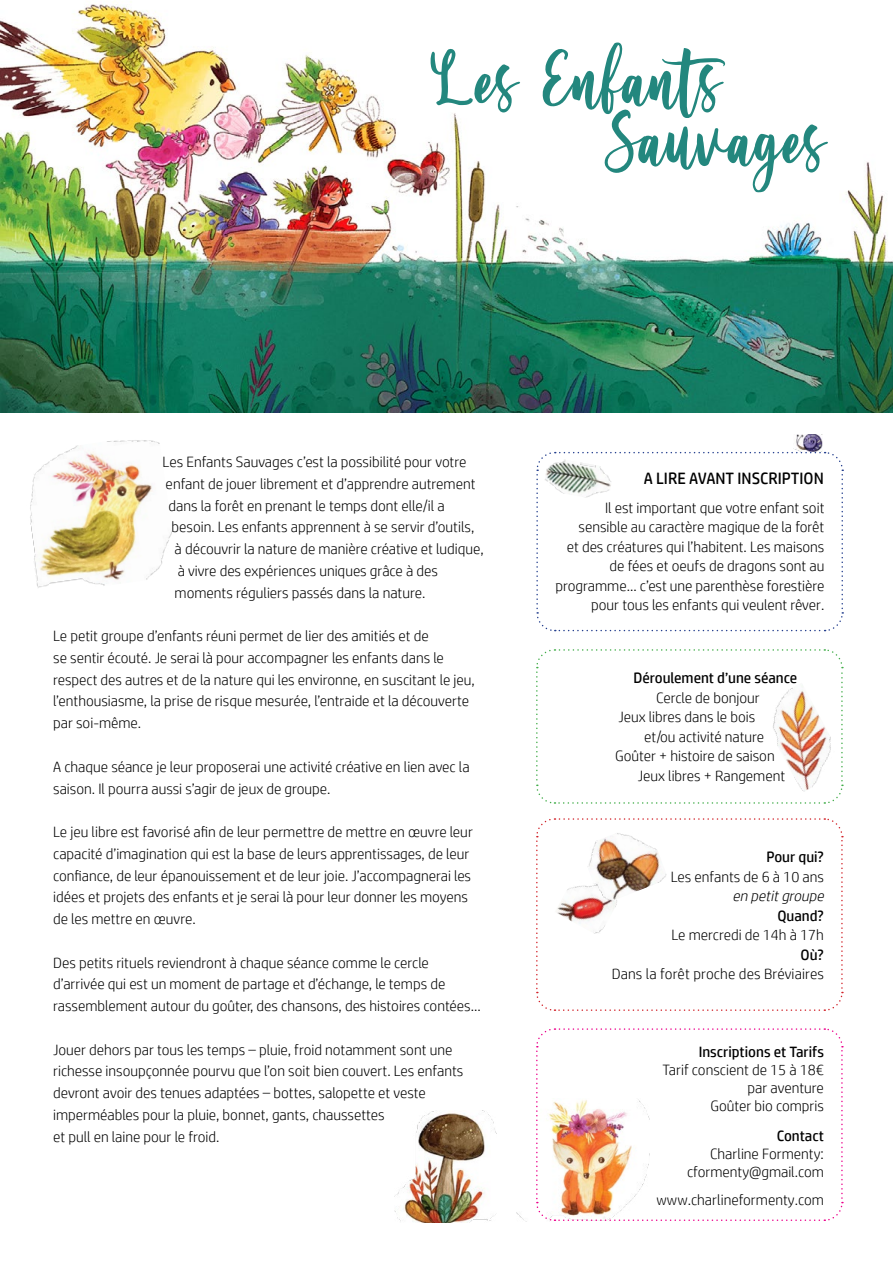
<style>
.page{position:relative;width:893px;height:1263px;background:#fff}
.page>*{position:absolute;margin:0;border:0;box-sizing:border-box;transform-origin:0 0}
.t1{font:81px/60px "Serenity";color:#23877e}
.t2{font:16.5px "HP Simplified";color:#000}
.t3{font:300 15px/21.8px "HP Simplified";color:#000}
.t4{font:15px "HP Simplified";color:#000}
.t5{font:italic 300 15px "HP Simplified";color:#000}
</style>
<div class="page">
<img style="left:795px;top:434px;width:28px;height:17px">
<img style="left:30px;top:440px;width:142px;height:148px">
<img style="left:0;top:2px;width:893px;height:410px">
<img style="left:394px;top:1111px;width:102px;height:111px">
<svg style="left:536px;top:451px;width:308px;height:181px"></svg>
<svg style="left:536px;top:649px;width:307px;height:155px"></svg>
<svg style="left:536px;top:1028px;width:307px;height:193px"></svg>
<svg style="left:536px;top:818px;width:307px;height:193px"></svg>
<h1 class="t1" style="left:605px;top:56px;width:223px;text-indent:-174px">Les Enfants<br>Sauvages</h1>
<p class="t3" style="left:163px;top:451px;width:305px">Les Enfants Sauvages c’est la possibilité pour votre</p>
<p class="t3" style="left:166px;top:472px;width:311px">enfant de jouer librement et d’apprendre autrement</p>
<p class="t3" style="left:169px;top:494px;width:278px">dans la forêt en prenant le temps dont elle/il a</p>
<p class="t3" style="left:172px;top:516px;width:304px">besoin. Les enfants apprennent à se servir d’outils,</p>
<p class="t3" style="left:175px;top:538px;width:311px">à découvrir la nature de manière créative et ludique,</p>
<p class="t3" style="left:178px;top:559px;width:262px">à vivre des expériences uniques grâce à des</p>
<p class="t3" style="left:175px;top:581px;width:252px">moments réguliers passés dans la nature.</p>
<p class="t3" style="left:53px;top:625px;width:423px">Le petit groupe d’enfants réuni permet de lier des amitiés et de<br>se sentir écouté. Je serai là pour accompagner les enfants dans le respect des autres et de la nature qui les environne, en suscitant le jeu, l’enthousiasme, la prise de risque mesurée, l’entraide et la découverte par soi-même.</p>
<p class="t3" style="left:53px;top:755px;width:418px">A chaque séance je leur proposerai une activité créative en lien avec la saison. Il pourra aussi s’agir de jeux de groupe.</p>
<p class="t3" style="left:53px;top:820px;width:421px">Le jeu libre est favorisé afin de leur permettre de mettre en œuvre leur capacité d’imagination qui est la base de leurs apprentissages, de leur confiance, de leur épanouissement et de leur joie. J’accompagnerai les idées et projets des enfants et je serai là pour leur donner les moyens de les mettre en œuvre.</p>
<p class="t3" style="left:53px;top:951px;width:429px">Des petits rituels reviendront à chaque séance comme le cercle d’arrivée qui est un moment de partage et d’échange, le temps de rassemblement autour du goûter, des chansons, des histoires contées…</p>
<p class="t3" style="left:53px;top:1038px;width:412px">Jouer dehors par tous les temps – pluie, froid notamment sont une richesse insoupçonnée pourvu que l’on soit bien couvert. Les enfants devront avoir des tenues adaptées – bottes, salopette et veste imperméables pour la pluie, bonnet, gants, chaussettes<br>et pull en laine pour le froid.</p>
<p class="t4" style="left:699px;top:1043px;width:127px">Inscriptions et Tarifs</p>
<p class="t2" style="left:644px;top:469px;width:182px">A LIRE AVANT INSCRIPTION</p>
<p class="t3" style="left:555px;top:497px;width:271px;line-height:19.5px;text-align:right">Il est important que votre enfant soit sensible au caractère magique de la forêt<br>et des créatures qui l’habitent. Les maisons de fées et oeufs de dragons sont au programme... c’est une parenthèse forestière pour tous les enfants qui veulent rêver.</p>
<p class="t4" style="left:633px;top:669px;width:165px">Déroulement d’une séance</p>
<p class="t3" style="left:656px;top:686px;width:105px">Cercle de bonjour</p>
<p class="t3" style="left:618px;top:706px;width:138px">Jeux libres dans le bois</p>
<p class="t3" style="left:644px;top:725px;width:122px">et/ou activité nature</p>
<p class="t3" style="left:615px;top:745px;width:161px">Goûter + histoire de saison</p>
<p class="t3" style="left:638px;top:764px;width:149px">Jeux libres + Rangement</p>
<p class="t4" style="left:766px;top:848px;width:59px">Pour qui?</p>
<p class="t3" style="left:671px;top:865px;width:155px">Les enfants de 6 à 10 ans</p>
<p class="t5" style="left:732px;top:886px;width:97px">en petitgroupe</p>
<p class="t4" style="left:777px;top:907px;width:48px">Quand?</p>
<p class="t3" style="left:671px;top:924px;width:154px">Le mercredi de 14h à 17h</p>
<p class="t4" style="left:801px;top:946px;width:25px">Où?</p>
<p class="t3" style="left:612px;top:963px;width:214px">Dans la forêt proche des Bréviaires</p>
<p class="t3" style="left:662px;top:1060px;width:163px;line-height:18px;text-align:right">Tarif conscient de 15 à 18€ par aventure<br>Goûter bio compris</p>
<p class="t4" style="left:777px;top:1127px;width:49px">Contact</p>
<p class="t3" style="left:687px;top:1144px;width:138px;line-height:18px;text-align:right">Charline Formenty: cformenty@gmail.com</p>
<p class="t3" style="left:656px;top:1188px;width:169px">www.charlineformenty.com</p>
</div>
